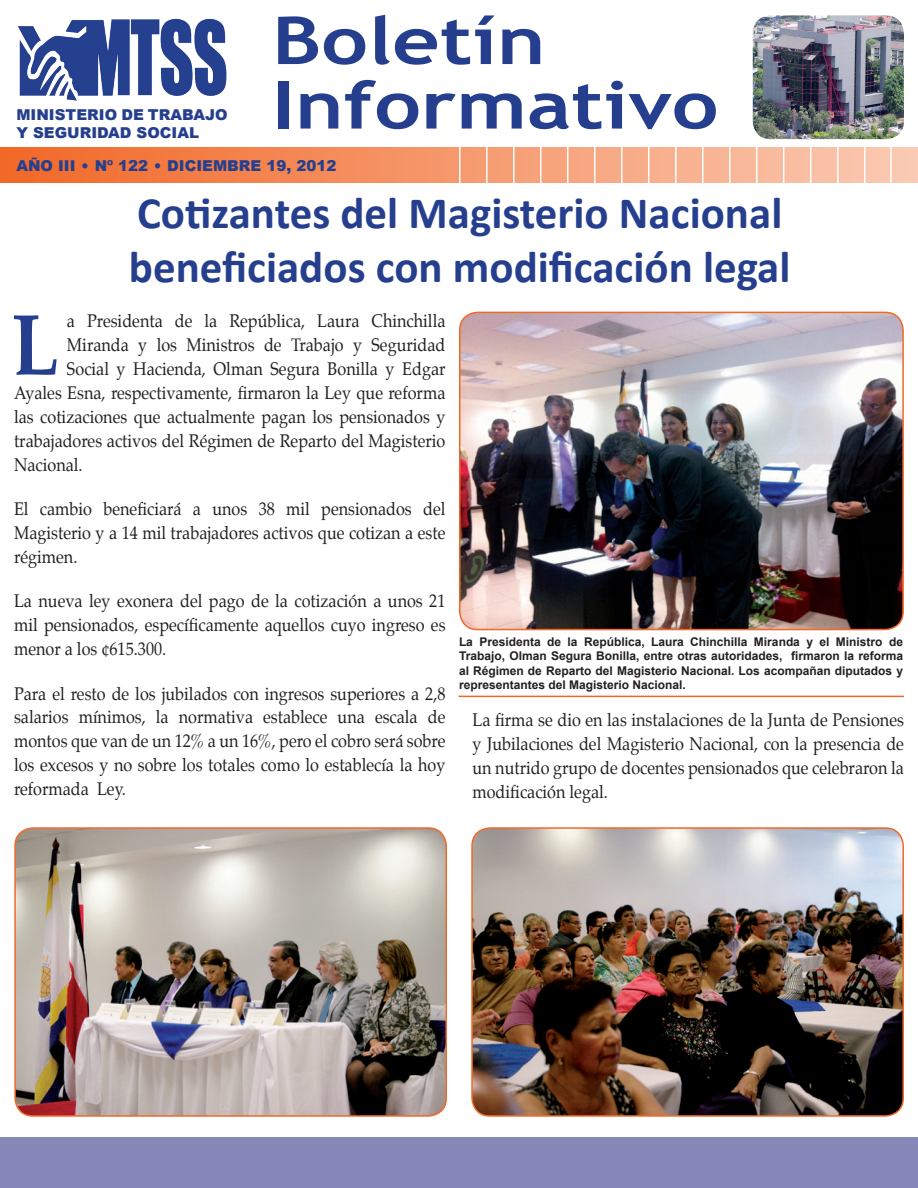
<style>
.page{position:relative;width:918px;height:1188px;background:#fff}
.page>*{position:absolute;margin:0;border:0;box-sizing:border-box;transform-origin:0 0}
.t1{font:700 87.15px "Palatino";color:#253f8e;scale:.9 1}
.t2{font:700 66px/64.5px "Trebuchet MS";color:#253f8e;scale:1.25 1}
.t3{font:700 45px/54px "Calibri";color:#253f8e}
.t4{font:18px/24px "Palatino";color:#231f20;text-align:justify;scale:.9 1}
.t5{font:900 15px/18px "Arial";color:#253f8e}
.t6{font:700 12px/14.4px "Arial";color:#231f20;text-align:justify}
.s1{font-family:"Palatino";font-weight:400}
</style>
<div class="page">
<img style="left:18px;top:18px;width:209px;height:83px">
<img style="left:753px;top:15px;width:151px;height:124px">
<div style="left:0;top:147px;width:918px;height:36px;background:linear-gradient(to right,#f26827,#faccb7)"></div>
<hr style="left:890px;top:146px;width:2px;height:37px;background:#fff">
<hr style="left:864px;top:147px;width:2px;height:37px;background:#fff">
<hr style="left:837px;top:147px;width:1px;height:37px;background:#fff">
<hr style="left:810px;top:147px;width:2px;height:37px;background:#fff">
<hr style="left:783px;top:147px;width:1px;height:37px;background:#fff">
<hr style="left:756px;top:147px;width:2px;height:37px;background:#fff">
<hr style="left:729px;top:147px;width:1px;height:37px;background:#fff">
<hr style="left:702px;top:147px;width:2px;height:37px;background:#fff">
<hr style="left:675px;top:147px;width:1px;height:37px;background:#fff">
<hr style="left:648px;top:147px;width:2px;height:37px;background:#fff">
<hr style="left:621px;top:147px;width:1px;height:37px;background:#fff">
<hr style="left:594px;top:147px;width:2px;height:37px;background:#fff">
<hr style="left:567px;top:147px;width:1px;height:37px;background:#fff">
<hr style="left:540px;top:147px;width:2px;height:37px;background:#fff">
<hr style="left:513px;top:147px;width:1px;height:37px;background:#fff">
<hr style="left:486px;top:147px;width:2px;height:37px;background:#fff">
<hr style="left:459px;top:147px;width:1px;height:37px;background:#fff">
<img style="left:460px;top:312px;width:443px;height:318px">
<div style="left:459px;top:312px;width:445px;height:318px;border:2px solid #f26827;border-radius:18px"></div>
<hr style="left:459px;top:696px;width:445px;height:1px;background:#f26827">
<img style="left:17px;top:828px;width:429px;height:288px">
<div style="left:14px;top:827px;width:433px;height:290px;border:2px solid #f26827;border-radius:18px"></div>
<img style="left:472px;top:828px;width:431px;height:288px">
<div style="left:471px;top:827px;width:433px;height:290px;border:2px solid #f26827;border-radius:18px"></div>
<div style="left:0;top:1138px;width:918px;height:50px;background:#8688ba"></div>
<p class="t5" style="left:16px;top:105px;width:213px">MINISTERIO DE TRABAJO<br>Y SEGURIDAD SOCIAL</p>
<h2 class="t2" style="left:272px;top:8px;width:359px">Boletín<br>Informativo</h2>
<p class="t5" style="left:16px;top:157px;width:174px">AÑO III <span class="s1">•</span> Nº 122 <span class="s1">•</span> DICIEMBRE</p>
<p class="t5" style="left:266px;top:157px;width:72px">19, 2012</p>
<h3 class="t3" style="left:129px;top:184px;width:663px">Cotizantes del Magisterio Nacional beneficiados con modificación legal</h3>
<h1 class="t1" style="left:11px;top:271px;width:55px">L</h1>
<p class="t4" style="left:67px;top:309px;width:422px">a Presidenta de la República, Laura Chinchilla</p>
<p class="t4" style="left:67px;top:333px;width:422px">Miranda y los Ministros de Trabajo y Seguridad</p>
<p class="t4" style="left:67px;top:357px;width:422px">Social y Hacienda, Olman Segura Bonilla y Edgar</p>
<p class="t4" style="left:14px;top:381px;width:481px">Ayales Esna, respectivamente, firmaron la Ley que reforma</p>
<p class="t4" style="left:14px;top:405px;width:481px">las cotizaciones que actualmente pagan los pensionados y</p>
<p class="t4" style="left:14px;top:429px;width:481px">trabajadores activos del Régimen de Reparto del Magisterio</p>
<p class="t4" style="left:14px;top:453px;width:78px">Nacional.</p>
<p class="t4" style="left:14px;top:497px;width:481px">El cambio beneficiará a unos 38 mil pensionados del Magisterio y a 14 mil trabajadores activos que cotizan a este régimen.</p>
<p class="t4" style="left:14px;top:589px;width:481px">La nueva ley exonera del pago de la cotización a unos 21 mil pensionados, específicamente aquellos cuyo ingreso es menor a los ¢615.300.</p>
<p class="t4" style="left:14px;top:681px;width:481px">Para el resto de los jubilados con ingresos superiores a 2,8 salarios mínimos, la normativa establece una escala de montos que van de un 12% a un 16%, pero el cobro será sobre los excesos y no sobre los totales como lo establecía la hoy reformada Ley.</p>
<p class="t6" style="left:459px;top:635px;width:446px">La Presidenta de la República, Laura Chinchilla Miranda y el Ministro de Trabajo, Olman Segura Bonilla, entre otras autoridades, firmaron la reforma al Régimen de Reparto del Magisterio Nacional. Los acompañan diputados y representantes del Magisterio Nacional.</p>
<p class="t4" style="left:472px;top:708px;width:481px">La firma se dio en las instalaciones de la Junta de Pensiones y Jubilaciones del Magisterio Nacional, con la presencia de un nutrido grupo de docentes pensionados que celebraron la modificación legal.</p>
</div>
